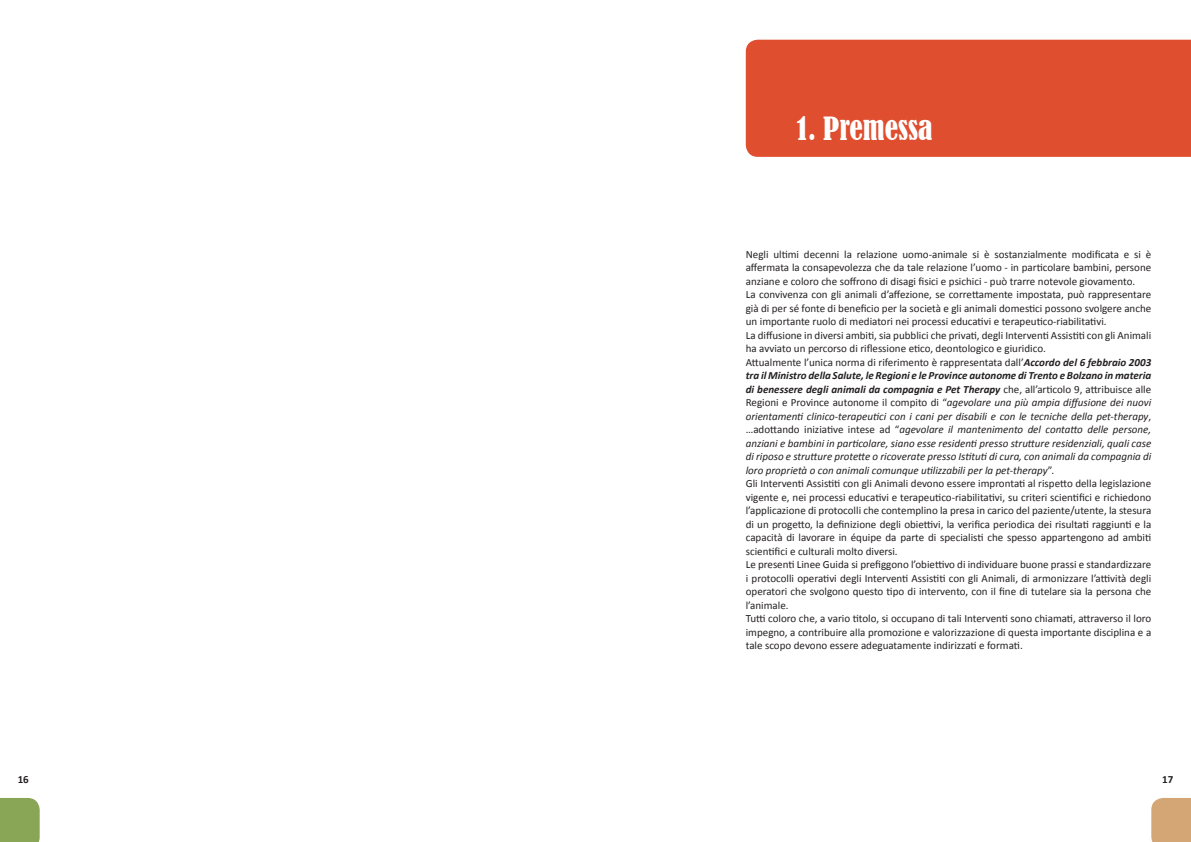
<style>
.page{position:relative;width:1191px;height:842px;background:#fff}
.page>*{position:absolute;margin:0;border:0;box-sizing:border-box;transform-origin:0 0}
.titolo{font:condensed 30px "Bernard";color:#fff}
.testo{font:11px/13.5px "Calibri";color:#231f20;text-align:justify}
.testo-2{font:italic 11px/13.5px "Calibri";color:#231f20;text-align:justify}
.t1{font:700 11px "Calibri";color:#231f20}
.s1{font-style:normal}
.s2{font-weight:700}
</style>
<div class="page">
<div style="left:0;top:798px;width:40px;height:44px;background:#89a657"></div>
<div style="left:1151px;top:798px;width:40px;height:44px;background:#d4a676"></div>
<div style="left:746px;top:40px;width:445px;height:117px;background:#de4e2f"></div>
<p class="titolo" style="left:797px;top:111px;width:137px">1. Premessa</p>
<p class="testo" style="left:746px;top:247px;width:407px">Negli ultimi decenni la relazione uomo-animale si è sostanzialmente modificata e si è affermata la consapevolezza che da tale relazione l’uomo - in particolare bambini, persone anziane e coloro che soffrono di disagi fisici e psichici - può trarre notevole giovamento.</p>
<p class="testo" style="left:746px;top:288px;width:407px">La convivenza con gli animali d’affezione, se correttamente impostata, può rappresentare già di per sé fonte di beneficio per la società e gli animali domestici possono svolgere anche un importante ruolo di mediatori nei processi educativi e terapeutico-riabilitativi.</p>
<p class="testo" style="left:746px;top:328px;width:407px">La diffusione in diversi ambiti, sia pubblici che privati, degli Interventi Assistiti con gli Animali ha avviato un percorso di riflessione etico, deontologico e giuridico.</p>
<p class="testo-2" style="left:746px;top:355px;width:407px"><span class="s1">Attualmente l’unica norma di riferimento è rappresentata dall’</span><span class="s2">Accordo del 6 febbraio 2003 tra il Ministro della Salute, le Regioni e le Province autonome di Trento e Bolzano in materia di benessere degli animali da compagnia e Pet Therapy</span> <span class="s1">che, all’articolo 9, attribuisce alle Regioni e Province autonome il compito di “</span>agevolare una più ampia diffusione dei nuovi orientamenti clinico-terapeutici con i cani per disabili e con le tecniche della pet-therapy<span class="s1">, …adottando iniziative intese ad “</span>agevolare il mantenimento del contatto delle persone, anziani e bambini in particolare, siano esse residenti presso strutture residenziali, quali case di riposo e strutture protette o ricoverate presso Istituti di cura, con animali da compagnia di loro proprietà o con animali comunque utilizzabili per la pet-therapy<span class="s1">”.</span></p>
<p class="testo" style="left:746px;top:477px;width:407px">Gli Interventi Assistiti con gli Animali devono essere improntati al rispetto della legislazione vigente e, nei processi educativi e terapeutico-riabilitativi, su criteri scientifici e richiedono l’applicazione di protocolli che contemplino la presa in carico del paziente/utente, la stesura di un progetto, la definizione degli obiettivi, la verifica periodica dei risultati raggiunti e la capacità di lavorare in équipe da parte di specialisti che spesso appartengono ad ambiti scientifici e culturali molto diversi.</p>
<p class="testo" style="left:746px;top:558px;width:407px">Le presenti Linee Guida si prefiggono l’obiettivo di individuare buone prassi e standardizzare i protocolli operativi degli Interventi Assistiti con gli Animali, di armonizzare l’attività degli operatori che svolgono questo tipo di intervento, con il fine di tutelare sia la persona che l’animale.</p>
<p class="testo" style="left:746px;top:612px;width:407px">Tutti coloro che, a vario titolo, si occupano di tali Interventi sono chiamati, attraverso il loro impegno, a contribuire alla promozione e valorizzazione di questa importante disciplina e a tale scopo devono essere adeguatamente indirizzati e formati.</p>
<p class="t1" style="left:18px;top:772px;width:13px">16</p>
<p class="t1" style="left:1162px;top:772px;width:13px">17</p>
</div>
